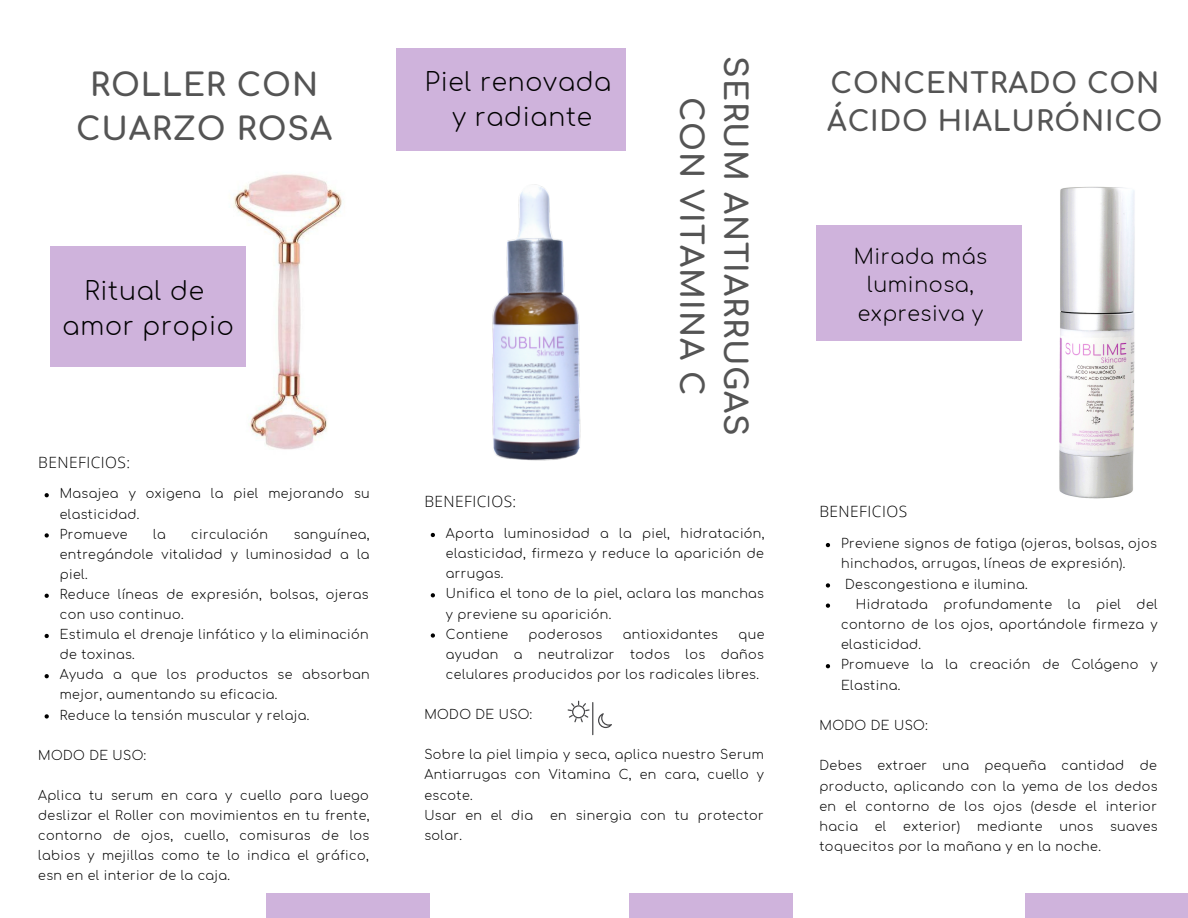
<style>
.page{position:relative;width:1188px;height:918px;background:#fff}
.page>*{position:absolute;margin:0;border:0;box-sizing:border-box;transform-origin:0 0}
.t1{font:700 31.35px/43.8px "Comfortaa";letter-spacing:.03em;color:#545454;text-align:center}
.t2{font:700 27.9px/38.2px "Comfortaa";letter-spacing:.03em;color:#545454}
.t3{font:300 25.05px "Comfortaa";letter-spacing:.03em;color:#000}
.t4{font:300 20.55px/28.2px "Comfortaa";letter-spacing:.03em;color:#000;text-align:center}
.t5{font:300 15.45px "Open Sans";letter-spacing:.03em;color:#000}
.t6{font:300 12.75px/20.1px "Comfortaa";letter-spacing:.03em;color:#000}
</style>
<div class="page">
<div style="left:266px;top:893px;width:163px;height:25px;background:#cfb3dc"></div>
<img style="left:1059px;top:186px;width:76px;height:313px">
<img style="left:492px;top:184px;width:89px;height:277px">
<img style="left:204px;top:174px;width:138px;height:276px">
<div style="left:396px;top:48px;width:229px;height:103px;background:#cfb3dc"></div>
<div style="left:816px;top:225px;width:206px;height:116px;background:#cfb3dc"></div>
<svg style="left:598px;top:713px;width:14px;height:15px"></svg>
<hr style="left:592px;top:702px;width:1px;height:33px;background:#464648">
<svg style="left:568px;top:701px;width:22px;height:21px"></svg>
<svg style="left:45px;top:493px;width:4px;height:4px"></svg>
<svg style="left:45px;top:533px;width:4px;height:5px"></svg>
<svg style="left:45px;top:594px;width:4px;height:4px"></svg>
<svg style="left:45px;top:634px;width:4px;height:4px"></svg>
<svg style="left:45px;top:674px;width:4px;height:4px"></svg>
<svg style="left:45px;top:714px;width:4px;height:5px"></svg>
<div style="left:50px;top:246px;width:196px;height:120px;background:#cfb3dc"></div>
<svg style="left:431px;top:533px;width:4px;height:4px"></svg>
<svg style="left:431px;top:593px;width:4px;height:4px"></svg>
<svg style="left:431px;top:633px;width:4px;height:5px"></svg>
<svg style="left:826px;top:543px;width:4px;height:4px"></svg>
<svg style="left:826px;top:583px;width:4px;height:5px"></svg>
<svg style="left:826px;top:604px;width:4px;height:4px"></svg>
<svg style="left:826px;top:664px;width:4px;height:4px"></svg>
<div style="left:629px;top:893px;width:164px;height:25px;background:#cfb3dc"></div>
<div style="left:1025px;top:893px;width:163px;height:25px;background:#cfb3dc"></div>
<p class="t1" style="left:76px;top:64px;width:258px">ROLLER CON<br>CUARZO ROSA</p>
<p class="t3" style="left:425px;top:69px;width:188px">Piel renovada</p>
<p class="t3" style="left:452px;top:104px;width:142px">y radiante</p>
<p class="t3" style="left:85px;top:278px;width:121px">Ritual de</p>
<p class="t3" style="left:63px;top:313px;width:173px">amor propio</p>
<p class="t1" style="left:756px;top:56px;width:381px;rotate:90deg">SERUM ANTIARRUGAS<br>CON VITAMINA C</p>
<p class="t5" style="left:38px;top:451px;width:93px">BENEFICIOS:</p>
<p class="t6" style="left:60px;top:484px;width:311px">Masajea y oxigena la piel mejorando su elasticidad.</p>
<p class="t6" style="left:60px;top:524px;width:69px">Promueve</p>
<p class="t6" style="left:153px;top:524px;width:14px">la</p>
<p class="t6" style="left:191px;top:524px;width:78px">circulación</p>
<p class="t6" style="left:60px;top:524px;width:311px;text-align:justify;text-indent:234px">sanguínea, entregándole vitalidad y luminosidad a la piel.</p>
<p class="t6" style="left:60px;top:585px;width:310px">Reduce líneas de expresión, bolsas, ojeras con uso continuo.</p>
<p class="t6" style="left:60px;top:625px;width:310px">Estimula el drenaje linfático y la eliminación de toxinas.</p>
<p class="t6" style="left:60px;top:665px;width:311px">Ayuda a que los productos se absorban mejor, aumentando su eficacia.</p>
<p class="t6" style="left:60px;top:705px;width:251px">Reduce la tensión muscular y relaja.</p>
<p class="t6" style="left:38px;top:746px;width:110px">MODO DE USO:</p>
<p class="t6" style="left:38px;top:786px;width:333px;text-align:justify">Aplica tu serum en cara y cuello para luego deslizar el Roller con movimientos en tu frente, contorno de ojos, cuello, comisuras de los labios y mejillas como te lo indica el gráfico, esn en el interior de la caja.</p>
<p class="t5" style="left:424px;top:491px;width:93px">BENEFICIOS:</p>
<p class="t6" style="left:446px;top:524px;width:320px;text-align:justify">Aporta luminosidad a la piel, hidratación, elasticidad, firmeza y reduce la aparición de arrugas.</p>
<p class="t6" style="left:446px;top:584px;width:320px">Unifica el tono de la piel, aclara las manchas y previene su aparición.</p>
<p class="t6" style="left:446px;top:625px;width:64px">Contiene</p>
<p class="t6" style="left:529px;top:625px;width:75px">poderosos</p>
<p class="t6" style="left:623px;top:625px;width:97px">antioxidantes</p>
<p class="t6" style="left:446px;top:625px;width:320px;text-align:justify;text-indent:292px">que ayudan a neutralizar todos los daños celulares producidos por los radicales libres.</p>
<p class="t6" style="left:424px;top:705px;width:110px">MODO DE USO:</p>
<p class="t6" style="left:424px;top:745px;width:341px;text-align:justify">Sobre la piel limpia y seca, aplica nuestro Serum Antiarrugas con Vitamina C, en cara, cuello y escote.</p>
<p class="t6" style="left:424px;top:806px;width:110px">Usar en el dia</p>
<p class="t6" style="left:550px;top:806px;width:215px">en sinergia con tu protector</p>
<p class="t6" style="left:424px;top:826px;width:39px">solar.</p>
<p class="t2" style="left:827px;top:65px;width:337px">CONCENTRADO CON<br>ÁCIDO HIALURÓNICO</p>
<p class="t4" style="left:854px;top:244px;width:135px">Mirada más luminosa, expresiva y</p>
<p class="t5" style="left:819px;top:501px;width:89px">BENEFICIOS</p>
<p class="t6" style="left:841px;top:534px;width:318px">Previene signos de fatiga (ojeras, bolsas, ojos hinchados, arrugas, líneas de expresión).</p>
<p class="t6" style="left:845px;top:574px;width:184px">Descongestiona e ilumina.</p>
<p class="t6" style="left:841px;top:595px;width:318px;text-align:justify;text-indent:15px">Hidratada profundamente la piel del contorno de los ojos, aportándole firmeza y elasticidad.</p>
<p class="t6" style="left:841px;top:655px;width:318px">Promueve la la creación de Colágeno y<br>Elastina.</p>
<p class="t6" style="left:819px;top:716px;width:110px">MODO DE USO:</p>
<p class="t6" style="left:819px;top:756px;width:340px;text-align:justify">Debes extraer una pequeña cantidad de producto, aplicando con la yema de los dedos en el contorno de los ojos (desde el interior hacia</p>
<p class="t6" style="left:875px;top:817px;width:13px">el</p>
<p class="t6" style="left:903px;top:817px;width:59px">exterior)</p>
<p class="t6" style="left:977px;top:817px;width:67px">mediante</p>
<p class="t6" style="left:1059px;top:817px;width:35px">unos</p>
<p class="t6" style="left:1110px;top:817px;width:49px">suaves</p>
<p class="t6" style="left:819px;top:837px;width:283px">toquecitos por la mañana y en la noche.</p>
</div>
